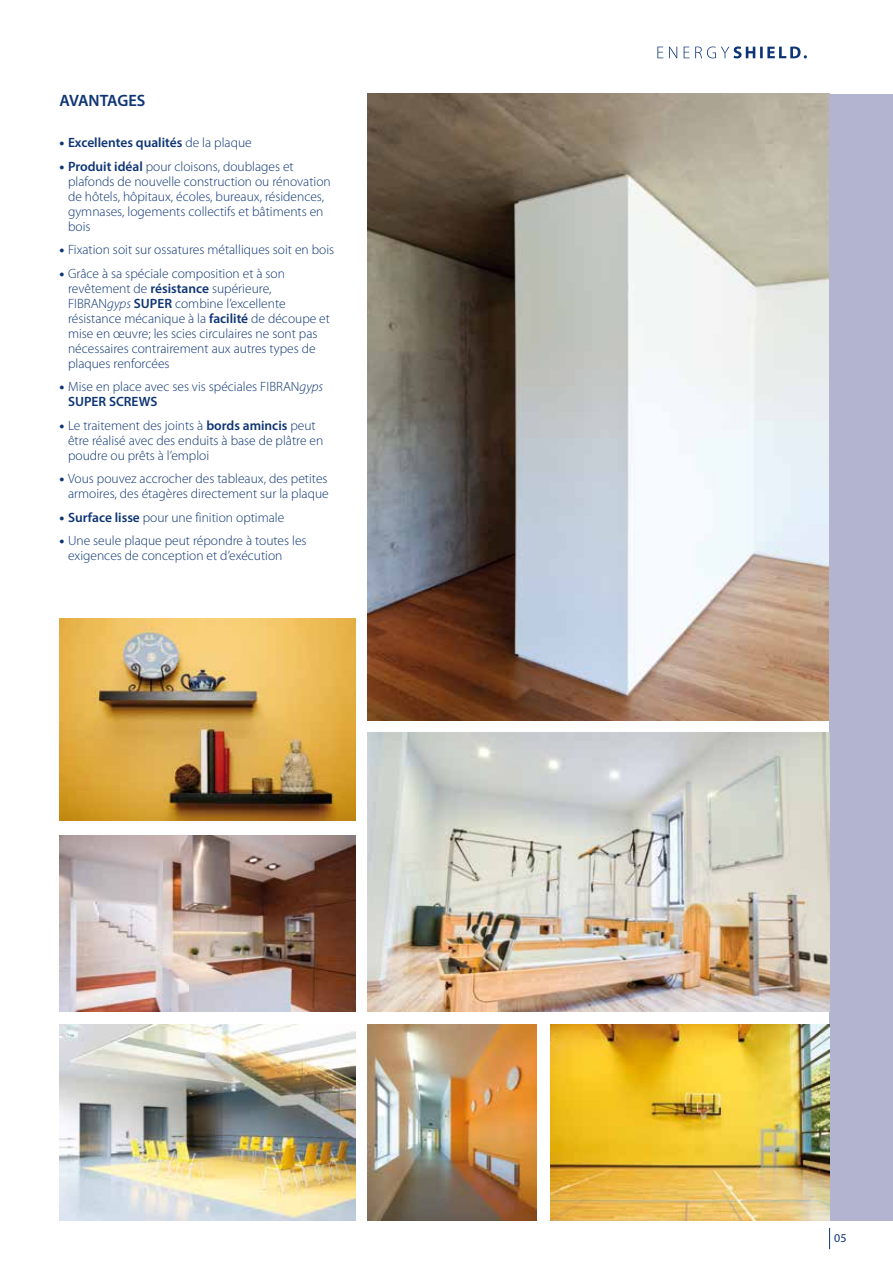
<style>
.page{position:relative;width:893px;height:1263px;background:#fff}
.page>*{position:absolute;margin:0;border:0;box-sizing:border-box;transform-origin:0 0}
.t1{font:600 16.5px "Myriad Pro";letter-spacing:-.01em;color:#0d3474}
.t2{font:300 13.5px/15px "Myriad Pro";color:#0d3474}
.t3{font:600 13.5px "Myriad Pro";color:#0d3474}
.t4{font:12px "Myriad Pro";color:#0d3474}
.s1{font-weight:900}
.s2{font-weight:300}
.s3{font-weight:600}
.s4{font-style:italic}
</style>
<div class="page">
<img style="left:368px;top:94px;width:461px;height:627px">
<svg style="left:829px;top:1228px;width:1px;height:21px"></svg>
<div style="left:829px;top:94px;width:64px;height:1126px;background:#b3b4cf"></div>
<svg style="left:657px;top:46px;width:150px;height:12px"></svg>
<img style="left:60px;top:618px;width:295px;height:202px">
<img style="left:368px;top:1024px;width:168px;height:196px">
<img style="left:60px;top:1024px;width:295px;height:196px">
<img style="left:60px;top:835px;width:295px;height:176px">
<img style="left:368px;top:732px;width:461px;height:279px">
<img style="left:550px;top:1024px;width:279px;height:196px">
<p class="t1" style="left:60px;top:90px;width:87px">AVANTAGES</p>
<p class="t3" style="left:60px;top:134px;width:194px"><span class="s1">•</span> Excellentes qualités <span class="s2">de la plaque</span></p>
<p class="t2" style="left:68px;top:159px;width:264px;text-indent:-9px"><span class="s1">•</span> <span class="s3">Produit idéal</span> pour cloisons, doublages et plafonds de nouvelle construction ou rénovation de hôtels, hôpitaux, écoles, bureaux, résidences, gymnases, logements collectifs et bâtiments en bois</p>
<p class="t2" style="left:60px;top:243px;width:276px"><span class="s1">•</span> Fixation soit sur ossatures métalliques soit en bois</p>
<p class="t2" style="left:68px;top:266px;width:263px;text-indent:-9px"><span class="s1">•</span> Grâce à sa spéciale composition et à son revêtement de <span class="s3">résistance</span> supérieure, FIBRAN<span class="s4">gyps</span> <span class="s3">SUPER</span> combine l’excellente résistance mécanique à la <span class="s3">facilité</span> de découpe et mise en œuvre; les scies circulaires ne sont pas nécessaires contrairement aux autres types de plaques renforcées</p>
<p class="t2" style="left:68px;top:380px;width:257px;text-indent:-9px"><span class="s1">•</span> Mise en place avec ses vis spéciales FIBRAN<span class="s4">gyps<br></span><span class="s3">SUPER SCREWS</span></p>
<p class="t2" style="left:68px;top:418px;width:257px;text-indent:-9px"><span class="s1">•</span> Le traitement des joints à <span class="s3">bords amincis</span> peut être réalisé avec des enduits à base de plâtre en poudre ou prêts à l’emploi</p>
<p class="t2" style="left:60px;top:472px;width:271px;text-align:right"><span class="s1">•</span> Vous pouvez accrocher des tableaux, des petites armoires, des étagères directement sur la plaque</p>
<p class="t2" style="left:60px;top:510px;width:226px"><span class="s1">•</span> <span class="s3">Surface lisse</span> pour une finition optimale</p>
<p class="t2" style="left:68px;top:534px;width:240px;text-indent:-9px"><span class="s1">•</span> Une seule plaque peut répondre à toutes les exigences de conception et d’exécution</p>
<p class="t4" style="left:834px;top:1231px;width:14px">05</p>
</div>
